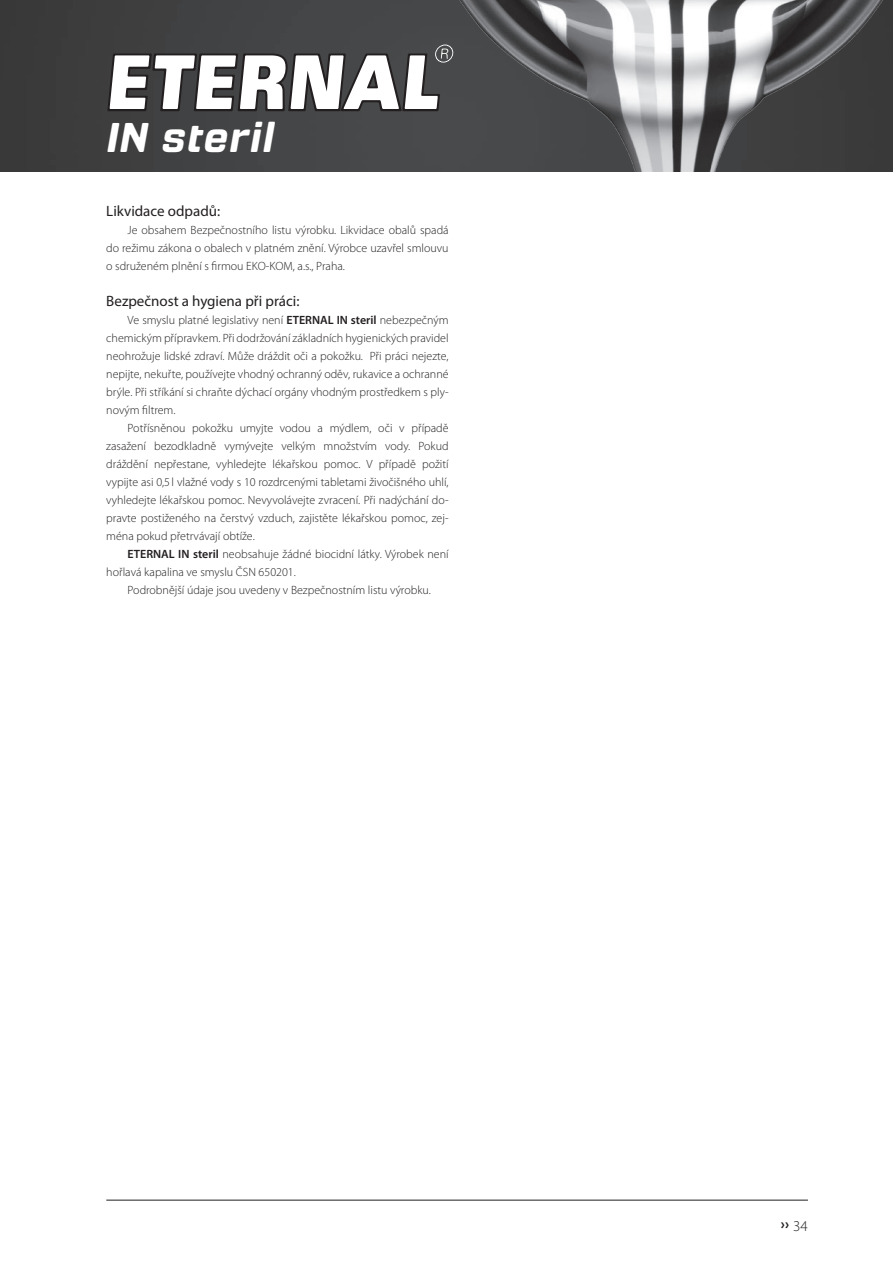
<style>
.page{position:relative;width:893px;height:1263px;background:#fff}
.page>*{position:absolute;margin:0;border:0;box-sizing:border-box;transform-origin:0 0}
.t1{font:italic 700 41.55px "Fromthe Stars Rg";letter-spacing:.02em;color:#fff}
.nadpis{font:15px "Myriad Pro";color:#231f20}
.t2{font:700 15px "Myriad Pro";color:#231f20}
.text{font:300 12px/18px "Myriad Pro";color:#231f20;text-align:justify}
.s1{font-weight:600}
.s2{font-weight:300}
</style>
<div class="page">
<div style="left:0;top:0;width:414px;height:171px;background:#404142"></div>
<img style="left:414px;top:0;width:479px;height:171px">
<svg style="left:107px;top:45px;width:346px;height:66px"></svg>
<hr style="left:106px;top:1200px;width:702px;height:1px;background:#231f20">
<p class="t1" style="left:105px;top:113px;width:169px">IN steril</p>
<p class="nadpis" style="left:106px;top:202px;width:115px">Likvidace odpadů:</p>
<p class="text" style="left:106px;top:221px;width:344px;text-indent:21px">Je obsahem Bezpečnostního listu výrobku. Likvidace obalů spadá do režimu zákona o obalech v platném znění. Výrobce uzavřel smlouvu o sdruženém plnění s firmou EKO-KOM, a.s., Praha.</p>
<p class="nadpis" style="left:106px;top:292px;width:195px">Bezpečnost a hygiena při práci:</p>
<p class="text" style="left:106px;top:311px;width:344px;text-indent:21px">Ve smyslu platné legislativy není <span class="s1">ETERNAL IN steril</span> nebezpečným chemickým přípravkem. Při dodržování základních hygienických pravidel neohrožuje lidské zdraví. Může dráždit oči a pokožku. Při práci nejezte, nepijte, nekuřte, používejte vhodný ochranný oděv, rukavice a ochranné brýle. Při stříkání si chraňte dýchací orgány vhodným prostředkem s ply&shy;novým filtrem.</p>
<p class="text" style="left:106px;top:419px;width:344px;text-indent:21px">Potřísněnou pokožku umyjte vodou a mýdlem, oči v případě zasažení bezodkladně vymývejte velkým množstvím vody. Pokud dráždění nepřestane, vyhledejte lékařskou pomoc. V případě požití vypijte asi 0,5 l vlažné vody s 10 rozdrcenými tabletami živočišného uhlí, vyhledejte lékařskou pomoc. Nevyvolávejte zvracení. Při nadýchání do&shy;pravte postiženého na čerstvý vzduch, zajistěte lékařskou pomoc, zej&shy;ména pokud přetrvávají obtíže.</p>
<p class="text" style="left:106px;top:545px;width:344px;text-indent:21px"><span class="s1">ETERNAL IN steril</span> neobsahuje žádné biocidní látky. Výrobek není hořlavá kapalina ve smyslu ČSN 650201.</p>
<p class="text" style="left:128px;top:581px;width:305px">Podrobnější údaje jsou uvedeny v Bezpečnostním listu výrobku.</p>
<p class="t2" style="left:781px;top:1214px;width:28px">›› <span class="s2">34</span></p>
</div>
